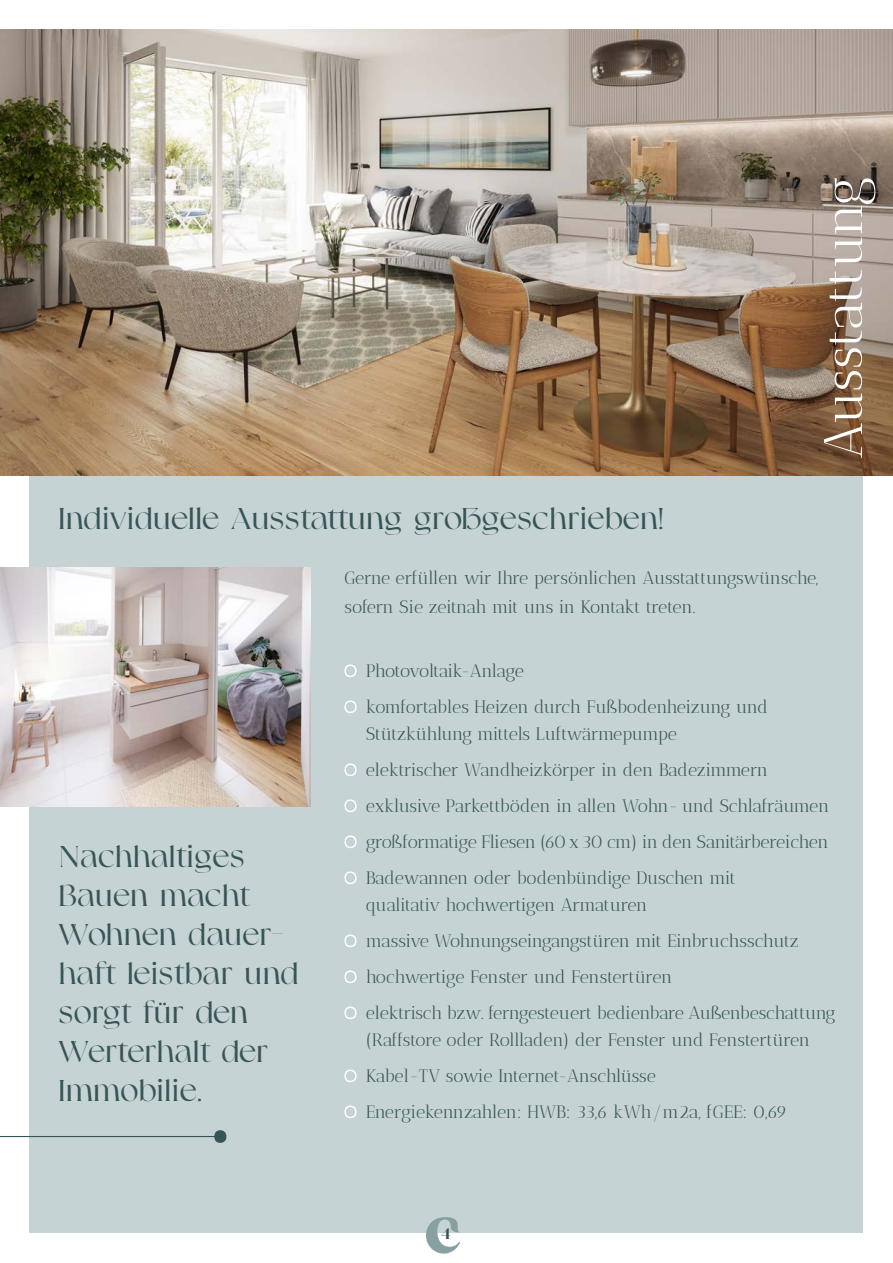
<style>
.page{position:relative;width:893px;height:1263px;background:#fff}
.page>*{position:absolute;margin:0;border:0;box-sizing:border-box;transform-origin:0 0}
.t1{font:54px "Antic Didone";letter-spacing:-.03em;color:#fff}
.t2{font:30px/39px "Rische";color:#375557}
.t3{font:18px/36px "Antic Didone";letter-spacing:-.035em;color:#375557}
.t4{font:600 15px "Rische";color:#375557}
</style>
<div class="page">
<div style="left:30px;top:30px;width:833px;height:1203px;background:#c6d3d4"></div>
<img style="left:0;top:568px;width:310px;height:238px">
<img style="left:0;top:30px;width:893px;height:445px">
<svg style="left:426px;top:1217px;width:34px;height:36px"></svg>
<svg style="left:344px;top:664px;width:13px;height:13px"></svg>
<svg style="left:344px;top:700px;width:13px;height:13px"></svg>
<svg style="left:344px;top:763px;width:13px;height:13px"></svg>
<svg style="left:344px;top:799px;width:13px;height:13px"></svg>
<svg style="left:344px;top:835px;width:13px;height:13px"></svg>
<svg style="left:344px;top:871px;width:13px;height:13px"></svg>
<svg style="left:344px;top:934px;width:13px;height:13px"></svg>
<svg style="left:344px;top:970px;width:13px;height:13px"></svg>
<svg style="left:344px;top:1006px;width:13px;height:13px"></svg>
<svg style="left:344px;top:1069px;width:13px;height:13px"></svg>
<svg style="left:344px;top:1105px;width:13px;height:13px"></svg>
<hr style="left:0;top:1136px;width:218px;height:1px;background:#375557">
<svg style="left:214px;top:1130px;width:12px;height:13px"></svg>
<h2 class="t2" style="left:59px;top:501px;width:607px">Individuelle Ausstattung großgeschrieben!</h2>
<h1 class="t1" style="left:811px;top:459px;width:284px;rotate:-90deg">Ausstattung</h1>
<h2 class="t2" style="left:59px;top:839px;width:242px">Nachhaltiges<br>Bauen macht<br>Wohnen dauer&shy;haft leistbar und sorgt für den<br>Werterhalt der<br>Immobilie.</h2>
<p class="t3" style="left:344px;top:564px;width:475px;line-height:28.5px">Gerne erfüllen wir Ihre persönlichen Ausstattungswünsche, sofern Sie zeitnah mit uns in Kontakt treten.</p>
<p class="t3" style="left:366px;top:653px;width:404px">Photovoltaik-Anlage<br>komfortables Heizen durch Fußbodenheizung und</p>
<p class="t3" style="left:366px;top:716px;width:465px">Stützkühlung mittels Luftwärmepumpe<br>elektrischer Wandheizkörper in den Badezimmern exklusive Parkettböden in allen Wohn- und Schlafräumen großformatige Fliesen (60 x 30 cm) in den Sanitärbereichen Badewannen oder bodenbündige Duschen mit</p>
<p class="t3" style="left:366px;top:887px;width:471px">qualitativ hochwertigen Armaturen<br>massive Wohnungseingangstüren mit Einbruchsschutz hochwertige Fenster und Fenstertüren<br>elektrisch bzw. ferngesteuert bedienbare Außenbeschattung</p>
<p class="t3" style="left:366px;top:1022px;width:446px">(Raffstore oder Rollladen) der Fenster und Fenstertüren<br>Kabel-TV sowie Internet-Anschlüsse<br>Energiekennzahlen: HWB: 33,6 kWh/m2a, fGEE: 0,69</p>
<p class="t4" style="left:441px;top:1225px;width:11px">4</p>
</div>
